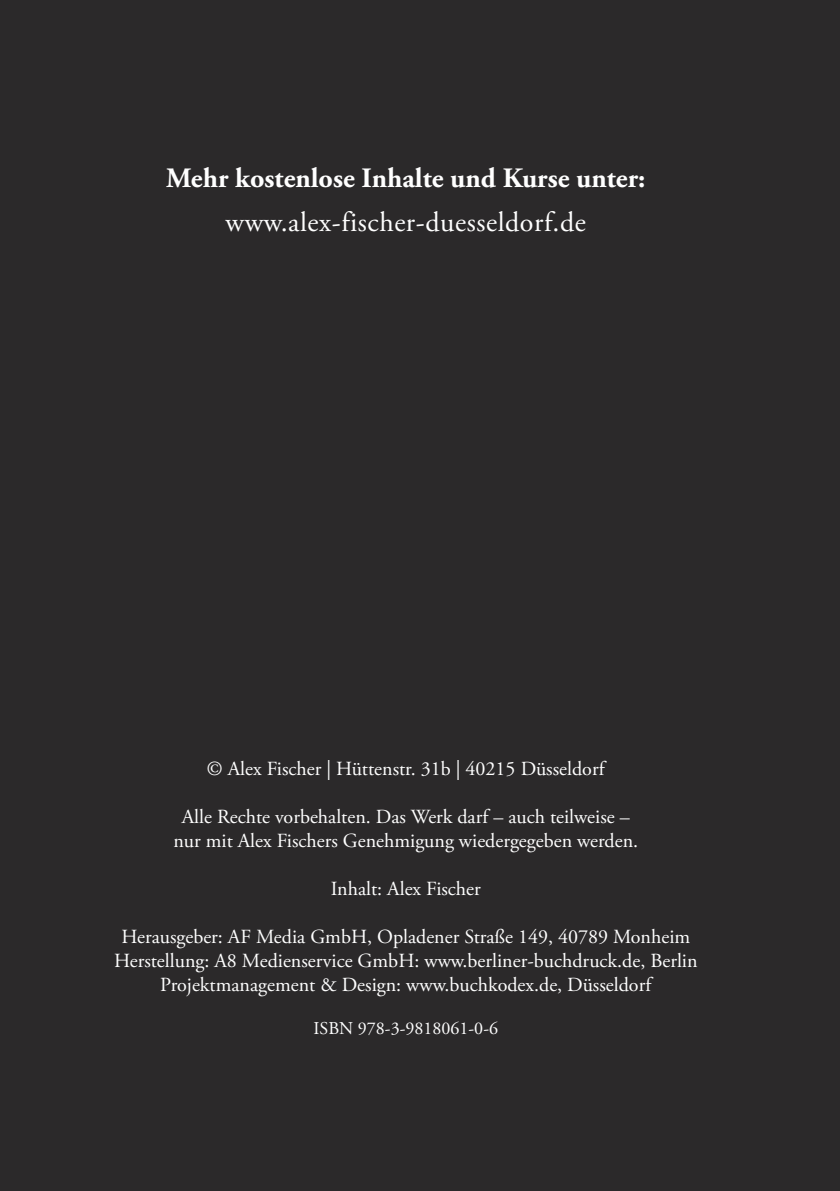
<style>
.page{position:relative;width:840px;height:1191px;background:#fff}
.page>*{position:absolute;margin:0;border:0;box-sizing:border-box;transform-origin:0 0}
.t1{font:700 28px "Adobe Garamond Pro";color:#fff}
.t2{font:28px "Adobe Garamond Pro";letter-spacing:.02em;color:#fff}
.t3{font:20px/24px "Adobe Garamond Pro";color:#fff;text-align:center}
.t4{font:18px "Adobe Garamond Pro";color:#fff}
</style>
<div class="page">
<div style="left:0;top:0;width:839px;height:1191px;background:#2b292a"></div>
<h1 class="t1" style="left:166px;top:162px;width:480px">Mehr kostenlose Inhalte und Kurse unter:</h1>
<h1 class="t2" style="left:225px;top:205px;width:361px">www.alex-fischer-duesseldorf.de</h1>
<p class="t3" style="left:207px;top:757px;width:399px">© Alex Fischer | Hüttenstr. 31b | 40215 Düsseldorf</p>
<p class="t3" style="left:173px;top:805px;width:466px">Alle Rechte vorbehalten. Das Werk darf – auch teilweise – nur mit Alex Fischers Genehmigung wiedergegeben werden.</p>
<p class="t3" style="left:330px;top:877px;width:151px">Inhalt: Alex Fischer</p>
<p class="t3" style="left:114px;top:925px;width:584px">Herausgeber: AF Media GmbH, Opladener Straße 149, 40789 Monheim<br>Herstellung: A8 Medienservice GmbH: www.berliner-buchdruck.de, Berlin<br>Projektmanagement &amp; Design: www.buchkodex.de, Düsseldorf</p>
<p class="t4" style="left:313px;top:1018px;width:186px">ISBN 978-3-9818061-0-6</p>
</div>
